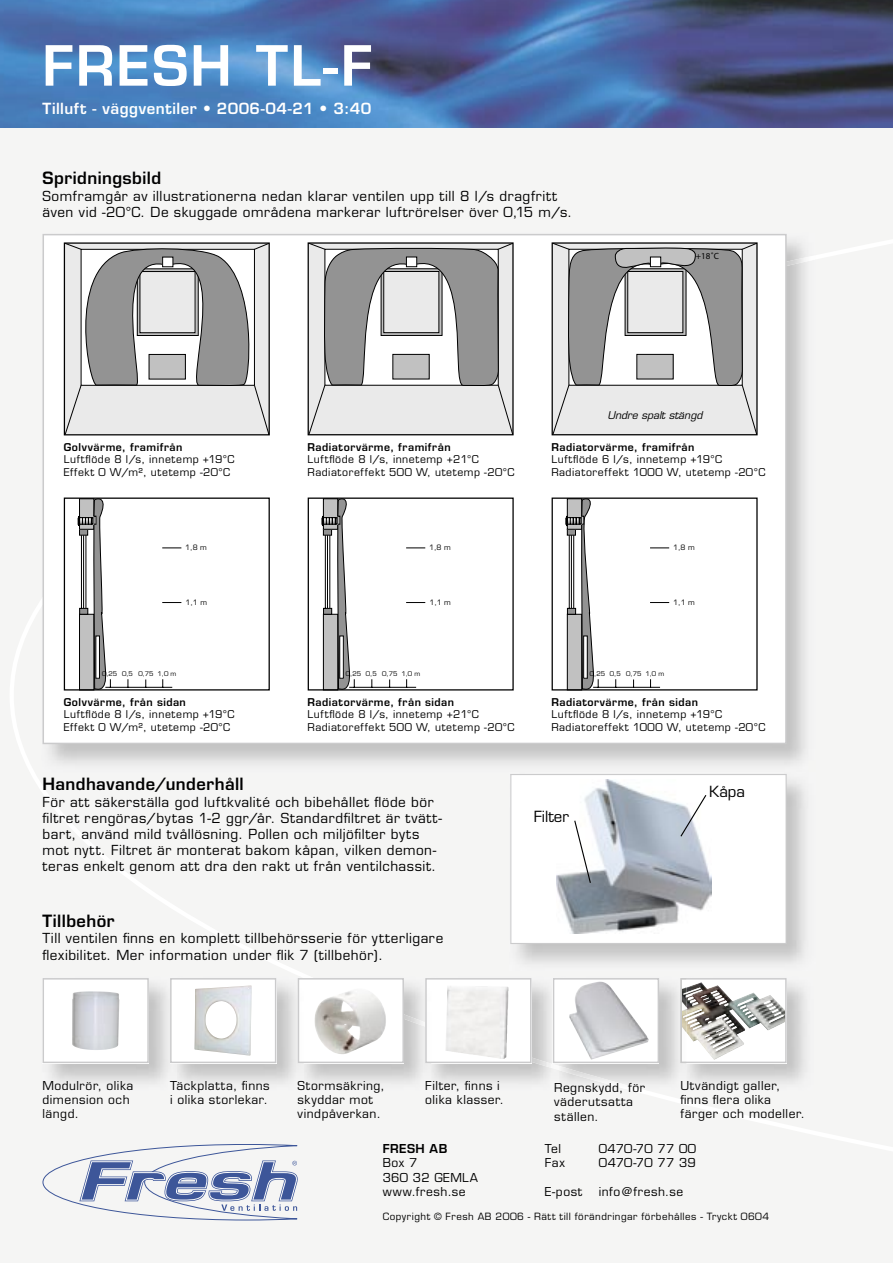
<style>
.page{position:relative;width:893px;height:1263px;background:#fff}
.page>*{position:absolute;margin:0;border:0;box-sizing:border-box;transform-origin:0 0}
.t1{font:600 54px "Eurostile";letter-spacing:.035em;color:#fff}
.t2{font:600 16.5px "Eurostile";letter-spacing:.025em;color:#000}
.t3{font:600 15px "Eurostile";letter-spacing:.03em;color:#fff}
.t4{font:15px "Eurostile";color:#000}
.t5{font:13.5px/16.2px "Eurostile";letter-spacing:.04em;color:#000}
.t6{font:12px/14.4px "Eurostile";letter-spacing:.045em;color:#000}
.t7{font:12px "Eurostile";letter-spacing:.025em;color:#000}
.t8{font:12px "Eurostile";letter-spacing:.02em;color:#000}
.t9{font:600 12px "Eurostile";letter-spacing:.035em;color:#000}
.t10{font:10.5px/12.6px "Eurostile";letter-spacing:.05em;color:#000}
.t11{font:600 10.5px "Eurostile";letter-spacing:.05em;color:#000}
.t12{font:italic 10.5px "Eurostile";color:#000}
.t13{font:9.75px "Eurostile";letter-spacing:.05em;color:#000}
.t14{font:9px "Myriad";color:#000}
.t15{font:7.2px "Eurostile";color:#000}
.t16{font:6.3px "Eurostile";color:#000}
</style>
<div class="page">
<div style="left:10px;top:128px;width:883px;height:1135px;background:#f5f5f4"></div>
<img style="left:0;top:0;width:893px;height:128px">
<svg style="left:43px;top:1144px;width:255px;height:77px"></svg>
<img style="left:41px;top:232px;width:774px;height:540px">
<img style="left:787px;top:255px;width:28px;height:52px">
<img style="left:41px;top:556px;width:2px;height:51px">
<svg style="left:43px;top:234px;width:744px;height:510px"></svg>
<img style="left:431px;top:976px;width:120px;height:114px">
<img style="left:531px;top:1057px;width:20px;height:11px">
<img style="left:509px;top:773px;width:306px;height:198px">
<svg style="left:510px;top:774px;width:277px;height:170px"></svg>
<img style="left:41px;top:976px;width:128px;height:114px">
<img style="left:304px;top:1026px;width:120px;height:64px">
<img style="left:404px;top:976px;width:20px;height:50px">
<img style="left:424px;top:976px;width:7px;height:114px">
<img style="left:686px;top:976px;width:128px;height:114px">
<img style="left:176px;top:976px;width:120px;height:114px">
<img style="left:169px;top:976px;width:7px;height:114px">
<img style="left:296px;top:976px;width:8px;height:114px">
<svg style="left:43px;top:978px;width:106px;height:85px"></svg>
<svg style="left:170px;top:978px;width:106px;height:85px"></svg>
<svg style="left:298px;top:976px;width:106px;height:87px"></svg>
<svg style="left:424px;top:978px;width:107px;height:85px"></svg>
<svg style="left:686px;top:978px;width:101px;height:85px"></svg>
<img style="left:559px;top:976px;width:120px;height:114px">
<img style="left:559px;top:1070px;width:88px;height:20px">
<img style="left:551px;top:976px;width:8px;height:114px">
<img style="left:679px;top:976px;width:7px;height:114px">
<img style="left:680px;top:978px;width:6px;height:85px">
<img style="left:682px;top:979px;width:4px;height:82px">
<img style="left:682px;top:987px;width:4px;height:45px">
<svg style="left:551px;top:978px;width:108px;height:92px"></svg>
<svg style="left:66px;top:244px;width:202px;height:189px;background:#c4c4c4"></svg>
<div style="left:163px;top:257px;width:10px;height:10px;background:#fff"></div>
<div style="left:64px;top:242px;width:206px;height:193px;border:1px solid #000"></div>
<svg style="left:310px;top:244px;width:202px;height:189px;background:#c3c3c3"></svg>
<div style="left:406px;top:257px;width:11px;height:10px;background:#fff"></div>
<div style="left:406px;top:257px;width:11px;height:10px;border:1px solid #000"></div>
<div style="left:308px;top:242px;width:206px;height:193px;border:1px solid #000"></div>
<svg style="left:553px;top:242px;width:204px;height:193px"></svg>
<div style="left:650px;top:257px;width:11px;height:10px;background:#fff"></div>
<div style="left:650px;top:257px;width:11px;height:10px;border:1px solid #000"></div>
<svg style="left:163px;top:548px;width:18px;height:1px"></svg>
<svg style="left:163px;top:602px;width:18px;height:1px"></svg>
<hr style="left:106px;top:687px;width:66px;height:1px;background:#000">
<div style="left:64px;top:497px;width:206px;height:193px;border:1px solid #000"></div>
<svg style="left:78px;top:497px;width:33px;height:193px"></svg>
<div style="left:96px;top:636px;width:4px;height:42px;border:1px solid #000"></div>
<svg style="left:407px;top:548px;width:18px;height:1px"></svg>
<svg style="left:407px;top:602px;width:18px;height:1px"></svg>
<hr style="left:350px;top:687px;width:66px;height:1px;background:#000">
<div style="left:308px;top:497px;width:206px;height:193px;border:1px solid #000"></div>
<svg style="left:322px;top:497px;width:33px;height:193px"></svg>
<svg style="left:650px;top:548px;width:19px;height:1px"></svg>
<svg style="left:650px;top:602px;width:19px;height:1px"></svg>
<hr style="left:594px;top:687px;width:65px;height:1px;background:#000">
<div style="left:552px;top:497px;width:206px;height:193px;border:1px solid #000"></div>
<svg style="left:565px;top:497px;width:34px;height:193px"></svg>
<svg style="left:680px;top:795px;width:26px;height:41px"></svg>
<svg style="left:574px;top:820px;width:17px;height:63px"></svg>
<h1 class="t1" style="left:43px;top:32px;width:331px">FRESH TL-F</h1>
<p class="t3" style="left:43px;top:100px;width:330px">Tilluft - väggventiler • 2006-04-21 • 3:40</p>
<p class="t2" style="left:43px;top:168px;width:120px">Spridningsbild</p>
<p class="t5" style="left:43px;top:188px;width:531px">Somframgår av illustrationerna nedan klarar ventilen upp till 8 l/s dragfritt även vid -20°C. De skuggade områdena markerar luftrörelser över 0,15 m/s.</p>
<p class="t14" style="left:696px;top:251px;width:25px">+18˚C</p>
<p class="t12" style="left:607px;top:408px;width:97px">Undre spalt stängd</p>
<p class="t11" style="left:64px;top:440px;width:120px">Golvvärme, framifrån</p>
<p class="t10" style="left:64px;top:453px;width:172px">Luftflöde 8 l/s, innetemp +19°C<br>Effekt 0 W/m², utetemp -20°C</p>
<p class="t11" style="left:308px;top:440px;width:145px">Radiatorvärme, framifrån</p>
<p class="t10" style="left:308px;top:453px;width:208px">Luftflöde 8 l/s, innetemp +21°C<br>Radiatoreffekt 500 W, utetemp -20°C</p>
<p class="t11" style="left:551px;top:440px;width:145px">Radiatorvärme, framifrån</p>
<p class="t10" style="left:551px;top:453px;width:215px">Luftflöde 6 l/s, innetemp +19°C<br>Radiatoreffekt 1000 W, utetemp -20°C</p>
<p class="t15" style="left:185px;top:543px;width:23px">1,8 m</p>
<p class="t15" style="left:185px;top:597px;width:23px">1,1 m</p>
<p class="t15" style="left:429px;top:543px;width:23px">1,8 m</p>
<p class="t15" style="left:429px;top:597px;width:23px">1,1 m</p>
<p class="t15" style="left:673px;top:543px;width:23px">1,8 m</p>
<p class="t15" style="left:673px;top:597px;width:23px">1,1 m</p>
<p class="t16" style="left:102px;top:670px;width:76px">0,25 0,5 0,75 1,0 m</p>
<p class="t11" style="left:64px;top:695px;width:124px">Golvvärme, från sidan</p>
<p class="t10" style="left:64px;top:708px;width:172px">Luftflöde 8 l/s, innetemp +19°C<br>Effekt 0 W/m², utetemp -20°C</p>
<p class="t16" style="left:346px;top:670px;width:76px">0,25 0,5 0,75 1,0 m</p>
<p class="t11" style="left:308px;top:695px;width:148px">Radiatorvärme, från sidan</p>
<p class="t10" style="left:308px;top:708px;width:208px">Luftflöde 8 l/s, innetemp +21°C<br>Radiatoreffekt 500 W, utetemp -20°C</p>
<p class="t2" style="left:43px;top:774px;width:203px">Handhavande/underhåll</p>
<p class="t5" style="left:43px;top:793px;width:401px">För att säkerställa god luftkvalité och bibehållet flöde bör filtret rengöras/bytas 1-2 ggr/år. Standardfiltret är tvätt&shy;bart, använd mild tvållösning. Pollen och miljöfilter byts mot nytt. Filtret är monterat bakom kåpan, vilken demon&shy;teras enkelt genom att dra den rakt ut från ventilchassit.</p>
<p class="t2" style="left:43px;top:911px;width:74px">Tillbehör</p>
<p class="t5" style="left:43px;top:930px;width:402px">Till ventilen finns en komplett tillbehörsserie för ytterligare flexibilitet. Mer information under flik 7 (tillbehör).</p>
<p class="t16" style="left:590px;top:670px;width:76px">0,25 0,5 0,75 1,0 m</p>
<p class="t11" style="left:551px;top:695px;width:148px">Radiatorvärme, från sidan</p>
<p class="t10" style="left:551px;top:708px;width:215px">Luftflöde 8 l/s, innetemp +19°C<br>Radiatoreffekt 1000 W, utetemp -20°C</p>
<p class="t4" style="left:534px;top:807px;width:37px">Filter</p>
<p class="t4" style="left:709px;top:782px;width:37px">Kåpa</p>
<p class="t6" style="left:43px;top:1078px;width:92px">Modulrör, olika dimension och längd.</p>
<p class="t6" style="left:298px;top:1078px;width:89px">Stormsäkring, skyddar mot vindpåverkan.</p>
<p class="t6" style="left:680px;top:1078px;width:126px">Utvändigt galler, finns flera olika färger och modeller.</p>
<p class="t6" style="left:170px;top:1078px;width:101px">Täckplatta, finns i olika storlekar.</p>
<p class="t6" style="left:425px;top:1078px;width:80px">Filter, finns i olika klasser.</p>
<p class="t6" style="left:554px;top:1080px;width:92px">Regnskydd, för väderutsatta ställen.</p>
<p class="t9" style="left:383px;top:1141px;width:66px">FRESH AB</p>
<p class="t6" style="left:545px;top:1141px;width:18px">Tel</p>
<p class="t7" style="left:599px;top:1141px;width:99px">0470-70 77 00</p>
<p class="t6" style="left:383px;top:1156px;width:36px">Box 7</p>
<p class="t6" style="left:545px;top:1156px;width:22px">Fax</p>
<p class="t8" style="left:599px;top:1156px;width:99px">0470-70 77 39</p>
<p class="t6" style="left:383px;top:1170px;width:97px">360 32 GEMLA www.fresh.se</p>
<p class="t6" style="left:545px;top:1185px;width:39px">E-post</p>
<p class="t6" style="left:599px;top:1185px;width:86px">info@fresh.se</p>
<p class="t13" style="left:383px;top:1211px;width:388px">Copyright © Fresh AB 2006 - Rätt till förändringar förbehålles - Tryckt 0604</p>
</div>
